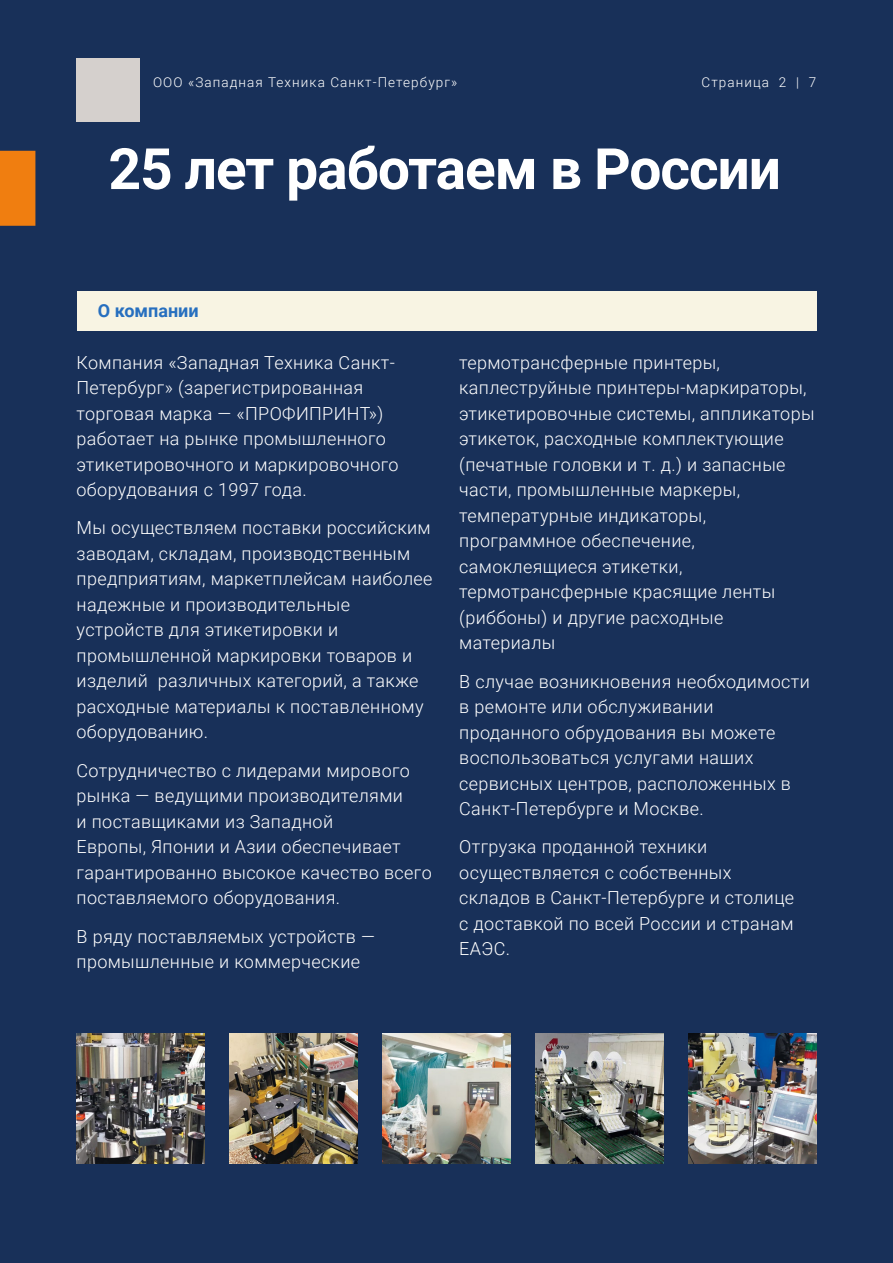
<style>
.page{position:relative;width:893px;height:1263px;background:#183059}
.page>*{position:absolute;margin:0;border:0;box-sizing:border-box;transform-origin:0 0}
.t1{font:700 57px "Roboto";letter-spacing:-.02em;color:#fff}
.t2{font:300 18px/25.5px "Roboto";letter-spacing:.02em;color:#fff}
.t3{font:700 18px "Roboto";color:#276fbf}
.t4{font:300 13.5px "Roboto";letter-spacing:.08em;color:#fff}
</style>
<div class="page">
<div style="left:77px;top:58px;width:63px;height:64px;background:#d5d0cd"></div>
<img style="left:77px;top:1033px;width:127px;height:130px">
<img style="left:383px;top:1033px;width:127px;height:130px">
<img style="left:230px;top:1033px;width:127px;height:130px">
<img style="left:536px;top:1033px;width:127px;height:130px">
<img style="left:689px;top:1033px;width:127px;height:130px">
<div style="left:0;top:151px;width:35px;height:75px;background:#f07e10"></div>
<div style="left:77px;top:291px;width:739px;height:39px;background:#f8f4e3"></div>
<p class="t4" style="left:153px;top:72px;width:306px">ООО «Западная Техника Санкт-Петербург»</p>
<p class="t4" style="left:701px;top:72px;width:116px">Страница 2 | 7</p>
<h1 class="t1" style="left:108px;top:129px;width:674px">25 лет работаем в России</h1>
<p class="t3" style="left:98px;top:298px;width:102px">О компании</p>
<p class="t2" style="left:77px;top:349px;width:324px">Компания «Западная Техника Санкт-<br>Петербург» (зарегистрированная торговая марка — «ПРОФИПРИНТ») работает на рынке промышленного этикетировочного и маркировочного оборудования с 1997 года.</p>
<p class="t2" style="left:77px;top:514px;width:357px">Мы осуществляем поставки российским заводам, складам, производственным предприятиям, маркетплейсам наиболее надежные и производительные устройств для этикетировки и промышленной маркировки товаров и изделий различных категорий, а также расходные материалы к поставленному оборудованию.</p>
<p class="t2" style="left:77px;top:757px;width:357px">Сотрудничество с лидерами мирового рынка — ведущими производителями<br>и поставщиками из Западной<br>Европы, Японии и Азии обеспечивает гарантированно высокое качество всего поставляемого оборудования.</p>
<p class="t2" style="left:77px;top:923px;width:300px">В ряду поставляемых устройств — промышленные и коммерческие</p>
<p class="t2" style="left:459px;top:349px;width:357px">термотрансферные принтеры, каплеструйные принтеры-маркираторы, этикетировочные системы, аппликаторы этикеток, расходные комплектующие (печатные головки и т. д.) и запасные части, промышленные маркеры, температурные индикаторы, программное обеспечение, самоклеящиеся этикетки, термотрансферные красящие ленты (риббоны) и другие расходные материалы</p>
<p class="t2" style="left:459px;top:668px;width:352px">В случае возникновения необходимости в ремонте или обслуживании проданного обрудования вы можете воспользоваться услугами наших сервисных центров, расположенных в Санкт-Петербурге и Москве.</p>
<p class="t2" style="left:459px;top:833px;width:336px">Отгрузка проданной техники осуществляется с собственных складов в Санкт-Петербурге и столице с доставкой по всей России и странам<br>ЕАЭС.</p>
</div>
